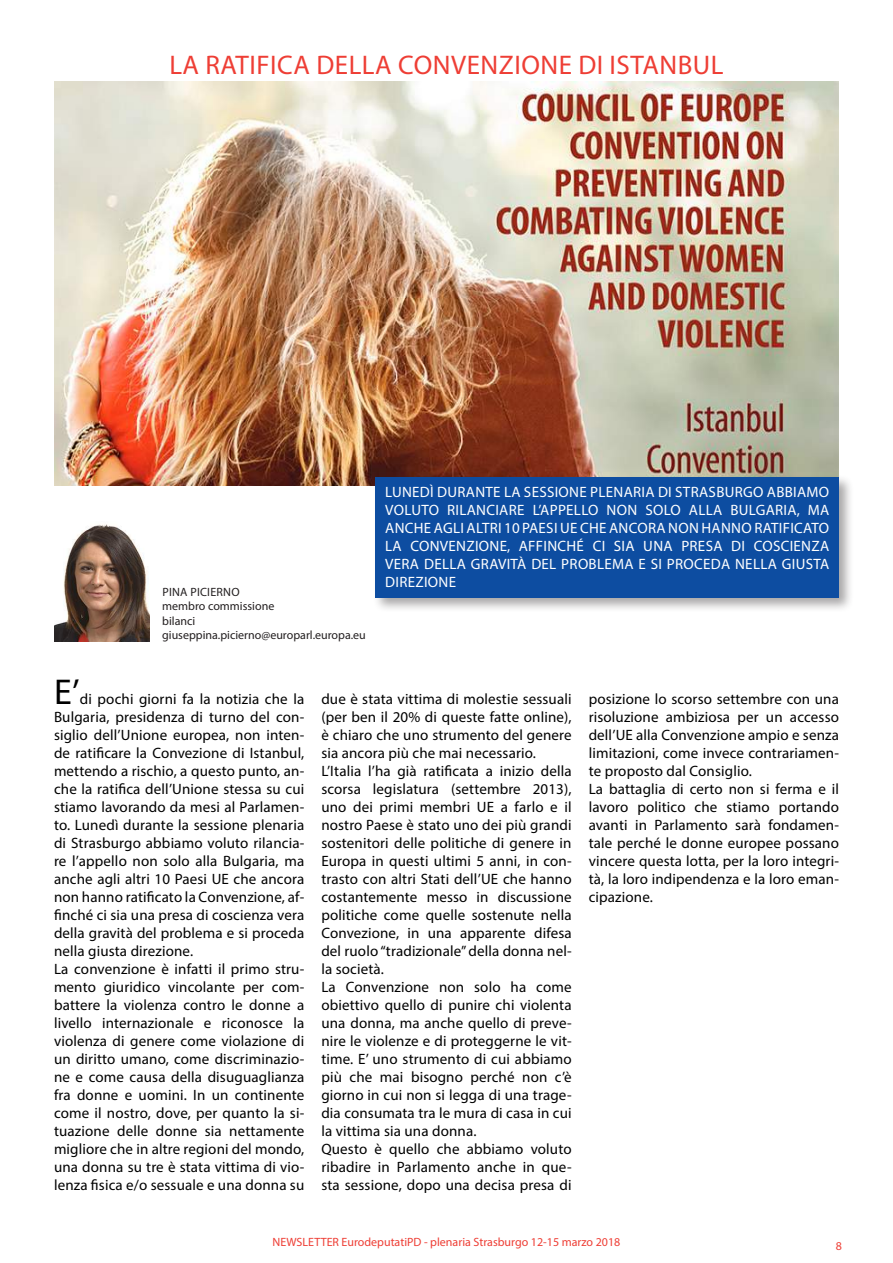
<style>
.page{position:relative;width:893px;height:1263px;background:#fff}
.page>*{position:absolute;margin:0;border:0;box-sizing:border-box;transform-origin:0 0}
.t1{font:36px "Myriad Pro";color:#000}
.t2{font:27px "Myriad Pro";letter-spacing:.02em;color:#ee3e35}
.t3{font:15px/18px "Myriad Pro";letter-spacing:.01em;color:#000}
.t4{font:15px/18px "Myriad Pro";letter-spacing:.02em;color:#fff;text-align:justify}
.t5{font:12px/14.4px "Myriad Pro";color:#231f20}
.t6{font:12px "Myriad Pro";color:#ee3e35}
</style>
<div class="page">
<img style="left:54px;top:82px;width:785px;height:404px">
<div style="left:372px;top:474px;width:482px;height:139px;background:#231f20;opacity:.4"></div>
<div style="left:375px;top:478px;width:464px;height:120px;background:#0d4da1"></div>
<img style="left:54px;top:524px;width:95px;height:118px">
<h2 class="t2" style="left:169px;top:49px;width:556px">LA RATIFICA DELLA CONVENZIONE DI ISTANBUL</h2>
<p class="t5" style="left:162px;top:585px;width:205px">PINA PICIERNO<br>membro commissione<br>bilanci giuseppina.picierno@europarl.europa.eu</p>
<p class="t4" style="left:385px;top:483px;width:446px">LUNEDÌ DURANTE LA SESSIONE PLENARIA DI STRASBURGO ABBIAMO VOLUTO RILANCIARE L’APPELLO NON SOLO ALLA BULGARIA, MA ANCHE AGLI ALTRI 10 PAESI UE CHE ANCORA NON HANNO RATIFICATO LA CONVENZIONE, AFFINCHÉ CI SIA UNA PRESA DI COSCIENZA VERA DELLA GRAVITÀ DEL PROBLEMA E SI PROCEDA NELLA GIUSTA DIREZIONE</p>
<h1 class="t1" style="left:54px;top:670px;width:27px">E’</h1>
<p class="t3" style="left:54px;top:690px;width:252px;text-indent:26px">di pochi giorni fa la notizia che la Bulgaria, presidenza di turno del con&shy;siglio dell’Unione europea, non inten&shy;de ratificare la Convezione di Istanbul, mettendo a rischio, a questo punto, an&shy;che la ratifica dell’Unione stessa su cui stiamo lavorando da mesi al Parlamen&shy;to. Lunedì durante la sessione plenaria di Strasburgo abbiamo voluto rilancia&shy;re l’appello non solo alla Bulgaria, ma anche agli altri 10 Paesi UE che ancora non hanno ratificato la Convenzione, af&shy;finché ci sia una presa di coscienza vera della gravità del problema e si proceda nella giusta direzione.<br>La convenzione è infatti il primo stru&shy;mento giuridico vincolante per com&shy;battere la violenza contro le donne a livello internazionale e riconosce la violenza di genere come violazione di un diritto umano, come discriminazio&shy;ne e come causa della disuguaglianza fra donne e uomini. In un continente come il nostro, dove, per quanto la si&shy;tuazione delle donne sia nettamente migliore che in altre regioni del mondo, una donna su tre è stata vittima di vio&shy;lenza fisica e/o sessuale e una donna su</p>
<p class="t3" style="left:321px;top:690px;width:252px">due è stata vittima di molestie sessuali (per ben il 20% di queste fatte online), è chiaro che uno strumento del genere sia ancora più che mai necessario.<br>L’Italia l’ha già ratificata a inizio della scorsa legislatura (settembre 2013), uno dei primi membri UE a farlo e il nostro Paese è stato uno dei più grandi sostenitori delle politiche di genere in Europa in questi ultimi 5 anni, in con&shy;trasto con altri Stati dell’UE che hanno costantemente messo in discussione politiche come quelle sostenute nella Convezione, in una apparente difesa del ruolo “tradizionale” della donna nel&shy;la società.<br>La Convenzione non solo ha come obiettivo quello di punire chi violenta una donna, ma anche quello di preve&shy;nire le violenze e di proteggerne le vit&shy;time. E’ uno strumento di cui abbiamo più che mai bisogno perché non c’è giorno in cui non si legga di una trage&shy;dia consumata tra le mura di casa in cui la vittima sia una donna.<br>Questo è quello che abbiamo voluto ribadire in Parlamento anche in que&shy;sta sessione, dopo una decisa presa di</p>
<p class="t3" style="left:589px;top:690px;width:252px">posizione lo scorso settembre con una risoluzione ambiziosa per un accesso dell’UE alla Convenzione ampio e senza limitazioni, come invece contrariamen&shy;te proposto dal Consiglio.<br>La battaglia di certo non si ferma e il lavoro politico che stiamo portando avanti in Parlamento sarà fondamen&shy;tale perché le donne europee possano vincere questa lotta, per la loro integri&shy;tà, la loro indipendenza e la loro eman&shy;cipazione.</p>
<p class="t6" style="left:273px;top:1235px;width:349px">NEWSLETTER EurodeputatiPD - plenaria Strasburgo 12-15 marzo 2018</p>
<p class="t6" style="left:836px;top:1238px;width:8px">8</p>
</div>
